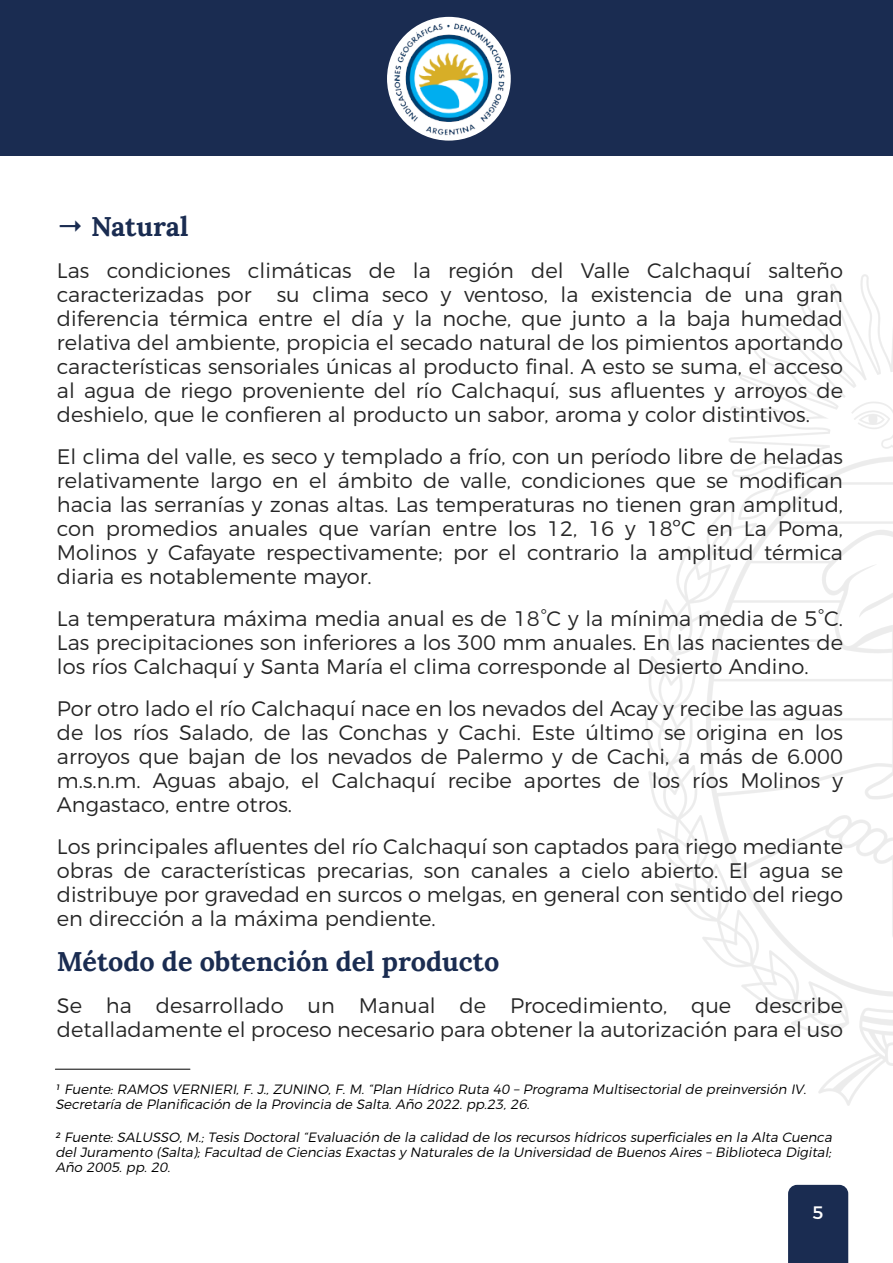
<style>
.page{position:relative;width:893px;height:1263px;background:#fff}
.page>*{position:absolute;margin:0;border:0;box-sizing:border-box;transform-origin:0 0}
.t1{font:700 27px "Lora";color:#1a2c51}
.t2{font:300 21px "Montserrat";color:#262626}
.t3{font:18px "Montserrat";color:#fff}
.t4{font:italic 300 13.5px "Montserrat";color:#000}
.t5{font:italic 7.8px "Montserrat";color:#000}
.s1{font-family:"Lucida Grande";font-weight:400}
</style>
<div class="page">
<div style="left:788px;top:1185px;width:60px;height:78px;background:#1a2c51"></div>
<div style="left:0;top:0;width:893px;height:156px;background:#1a2c51"></div>
<img style="left:387px;top:21px;width:124px;height:115px">
<hr style="left:55px;top:1069px;width:135px;height:1px;background:#000">
<p class="t1" style="left:57px;top:209px;width:133px"><span class="s1">→</span> Natural</p>
<p class="t2" style="left:57px;top:258px;width:788px">Las condiciones climáticas de la región del Valle Calchaquí salteño</p>
<p class="t2" style="left:57px;top:282px;width:788px">caracterizadas por su clima seco y ventoso, la existencia de una gran</p>
<p class="t2" style="left:57px;top:306px;width:788px">diferencia térmica entre el día y la noche, que junto a la baja humedad</p>
<p class="t2" style="left:57px;top:330px;width:788px">relativa del ambiente, propicia el secado natural de los pimientos aportando</p>
<p class="t2" style="left:57px;top:354px;width:788px">características sensoriales únicas al producto final. A esto se suma, el acceso</p>
<p class="t2" style="left:57px;top:378px;width:788px">al agua de riego proveniente del río Calchaquí, sus afluentes y arroyos de</p>
<p class="t2" style="left:57px;top:402px;width:754px">deshielo, que le confieren al producto un sabor, aroma y color distintivos.</p>
<p class="t2" style="left:57px;top:444px;width:788px">El clima del valle, es seco y templado a frío, con un período libre de heladas</p>
<p class="t2" style="left:57px;top:468px;width:788px">relativamente largo en el ámbito de valle, condiciones que se modifican</p>
<p class="t2" style="left:57px;top:492px;width:788px">hacia las serranías y zonas altas. Las temperaturas no tienen gran amplitud,</p>
<p class="t2" style="left:57px;top:516px;width:788px">con promedios anuales que varían entre los 12, 16 y 18ºC en La Poma,</p>
<p class="t2" style="left:57px;top:540px;width:788px">Molinos y Cafayate respectivamente; por el contrario la amplitud térmica</p>
<p class="t2" style="left:57px;top:564px;width:316px">diaria es notablemente mayor.</p>
<p class="t2" style="left:57px;top:606px;width:788px">La temperatura máxima media anual es de 18°C y la mínima media de 5°C.</p>
<p class="t2" style="left:57px;top:630px;width:788px">Las precipitaciones son inferiores a los 300 mm anuales. En las nacientes de</p>
<p class="t2" style="left:57px;top:654px;width:753px">los ríos Calchaquí y Santa María el clima corresponde al Desierto Andino.</p>
<p class="t2" style="left:57px;top:696px;width:788px">Por otro lado el río Calchaquí nace en los nevados del Acay y recibe las aguas</p>
<p class="t2" style="left:57px;top:720px;width:788px">de los ríos Salado, de las Conchas y Cachi. Este último se origina en los</p>
<p class="t2" style="left:57px;top:744px;width:788px">arroyos que bajan de los nevados de Palermo y de Cachi, a más de 6.000</p>
<p class="t2" style="left:57px;top:768px;width:788px">m.s.n.m. Aguas abajo, el Calchaquí recibe aportes de los ríos Molinos y</p>
<p class="t2" style="left:57px;top:792px;width:237px">Angastaco, entre otros.</p>
<p class="t2" style="left:57px;top:834px;width:788px">Los principales afluentes del río Calchaquí son captados para riego mediante</p>
<p class="t2" style="left:57px;top:858px;width:788px">obras de características precarias, son canales a cielo abierto. El agua se</p>
<p class="t2" style="left:57px;top:882px;width:788px">distribuye por gravedad en surcos o melgas, en general con sentido del riego</p>
<p class="t2" style="left:57px;top:906px;width:380px">en dirección a la máxima pendiente.</p>
<p class="t1" style="left:57px;top:944px;width:444px">Método de obtención del producto</p>
<p class="t2" style="left:57px;top:993px;width:788px">Se ha desarrollado un Manual de Procedimiento, que describe</p>
<p class="t2" style="left:57px;top:1017px;width:788px">detalladamente el proceso necesario para obtener la autorización para el uso</p>
<p class="t5" style="left:55px;top:1082px;width:8px">1</p>
<p class="t4" style="left:64px;top:1081px;width:746px">Fuente: RAMOS VERNIERI, F. J., ZUNINO, F. M. “Plan Hídrico Ruta 40 – Programa Multisectorial de preinversión IV.</p>
<p class="t4" style="left:55px;top:1096px;width:478px">Secretaría de Planificación de la Provincia de Salta. Año 2022. pp.23, 26.</p>
<p class="t5" style="left:55px;top:1130px;width:8px">2</p>
<p class="t4" style="left:64px;top:1129px;width:772px">Fuente: SALUSSO, M.; Tesis Doctoral “Evaluación de la calidad de los recursos hídricos superficiales en la Alta Cuenca</p>
<p class="t4" style="left:55px;top:1144px;width:780px">del Juramento (Salta); Facultad de Ciencias Exactas y Naturales de la Universidad de Buenos Aires – Biblioteca Digital;</p>
<p class="t4" style="left:55px;top:1159px;width:119px">Año 2005. pp. 20.</p>
<p class="t3" style="left:813px;top:1201px;width:13px">5</p>
</div>
